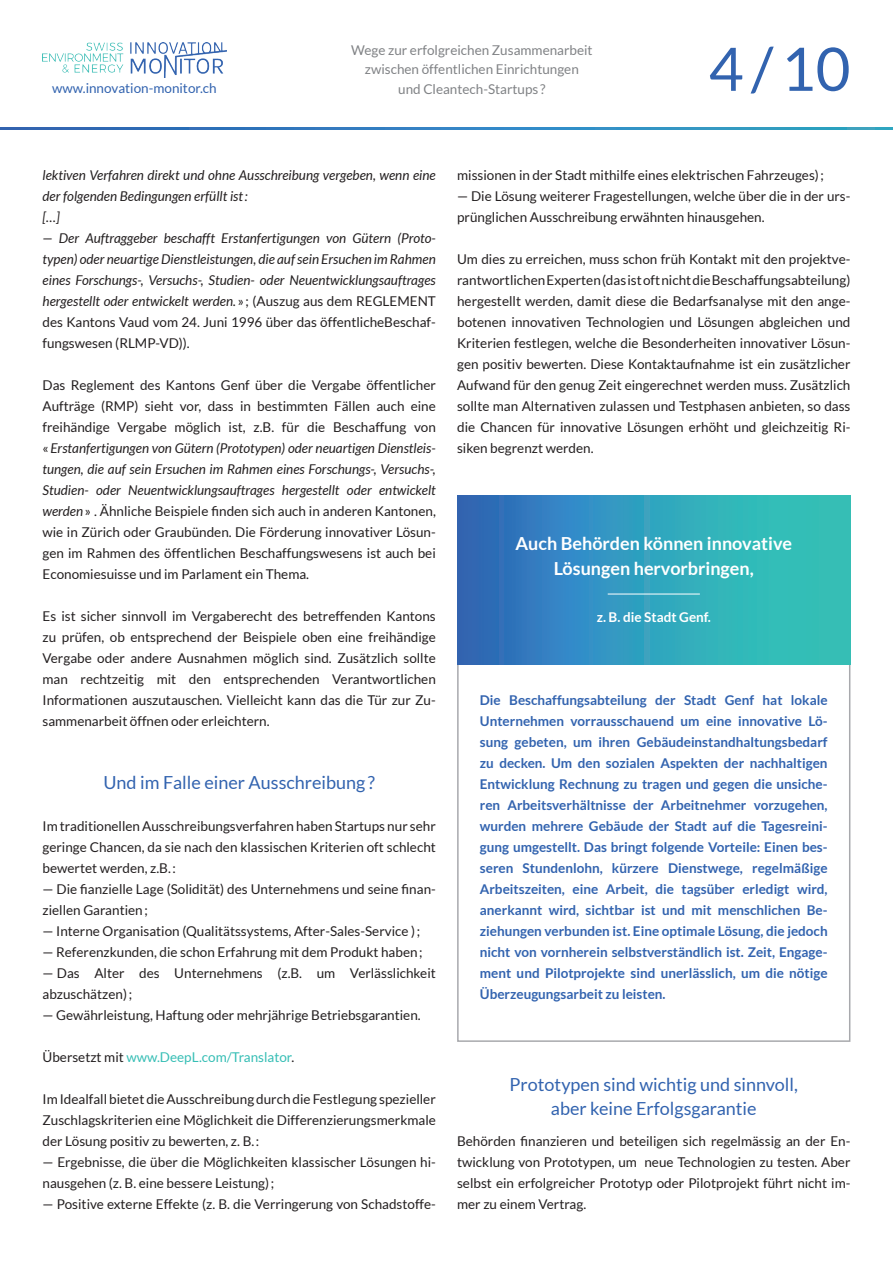
<style>
.page{position:relative;width:893px;height:1263px;background:#fff}
.page>*{position:absolute;margin:0;border:0;box-sizing:border-box;transform-origin:0 0}
.t1{font:60px "Lato";color:#3263af}
.t2{font:18px/24px "Lato";color:#3263af;text-align:center}
.t3{font:700 18px/25.5px "Lato";color:#fff;text-align:center}
.t4{font:13.5px/21px "Lato";color:#231f20;text-align:justify}
.t5{font:700 13.5px/21px "Lato";color:#3263af;text-align:justify}
.t6{font:italic 13.5px/21px "Lato";color:#231f20}
.t7{font:13.5px/19.5px "Lato";color:#808285;text-align:center}
.t8{font:13.5px "Lato";color:#36beb5}
.t9{font:13.5px "Lato";color:#3263af}
.t10{font:700 13.5px "Lato";color:#fff}
.s1{font-style:normal}
.s2{font-style:italic}
.s3{color:#231f20}
</style>
<div class="page">
<img style="left:43px;top:43px;width:183px;height:35px">
<svg style="left:0;top:127px;width:892px;height:3px;background:#3183be"></svg>
<svg style="left:457px;top:496px;width:393px;height:168px;background:#329dbb"></svg>
<hr style="left:608px;top:594px;width:92px;height:1px;background:#fff">
<p class="t7" style="left:351px;top:40px;width:243px">Wege zur erfolgreichen Zusammenarbeit zwischen öffentlichen Einrichtungen</p>
<p class="t9" style="left:52px;top:81px;width:166px">www.innovation-monitor.ch</p>
<p class="t7" style="left:398px;top:79px;width:149px">und Cleantech-Startups ?</p>
<h1 class="t1" style="left:709px;top:36px;width:143px">4/10</h1>
<p class="t6" style="left:43px;top:165px;width:395px">lektiven Verfahren direkt und ohne Ausschreibung vergeben, wenn eine der folgenden Bedingungen erfüllt ist:<br>[…]</p>
<p class="t6" style="left:43px;top:228px;width:395px;text-align:justify">— Der Auftraggeber beschafft Erstanfertigungen von Gütern (Proto&shy;typen) oder neuartige Dienstleistungen, die auf sein Ersuchen im Rahmen eines Forschungs-, Versuchs-, Studien- oder Neuentwicklungsauftrages hergestellt oder entwickelt werden. <span class="s1">» ; (Auszug aus dem REGLEMENT des Kantons Vaud vom 24. Juni 1996 über das öffentlicheBeschaf&shy;fungswesen (RLMP-VD)).</span></p>
<p class="t4" style="left:43px;top:375px;width:395px">Das Reglement des Kantons Genf über die Vergabe öffentlicher Aufträge (RMP) sieht vor, dass in bestimmten Fällen auch eine freihändige Vergabe möglich ist, z.B. für die Beschaffung von «<span class="s2">Erstanfertigungen von Gütern (Prototypen) oder neuartigen Dienstleis&shy;tungen, die auf sein Ersuchen im Rahmen eines Forschungs-, Versuchs-, Studien- oder Neuentwicklungsauftrages hergestellt oder entwickelt werden</span>» . Ähnliche Beispiele finden sich auch in anderen Kantonen, wie in Zürich oder Graubünden. Die Förderung innovativer Lösun&shy;gen im Rahmen des öffentlichen Beschaffungswesens ist auch bei Economiesuisse und im Parlament ein Thema.</p>
<p class="t4" style="left:43px;top:606px;width:395px">Es ist sicher sinnvoll im Vergaberecht des betreffenden Kantons zu prüfen, ob entsprechend der Beispiele oben eine freihändige Vergabe oder andere Ausnahmen möglich sind. Zusätzlich sollte man rechtzeitig mit den entsprechenden Verantwortlichen Informationen auszutauschen. Vielleicht kann das die Tür zur Zu&shy;sammenarbeit öffnen oder erleichtern.</p>
<h2 class="t2" style="left:103px;top:770px;width:273px">Und im Falle einer Ausschreibung?</h2>
<p class="t4" style="left:43px;top:816px;width:395px">Im traditionellen Ausschreibungsverfahren haben Startups nur sehr geringe Chancen, da sie nach den klassischen Kriterien oft schlecht bewertet werden, z.B.:</p>
<p class="t4" style="left:43px;top:879px;width:395px">— Die fianzielle Lage (Solidität) des Unternehmens und seine finan&shy;ziellen Garantien;</p>
<p class="t4" style="left:43px;top:921px;width:379px">— Interne Organisation (Qualitätssystems, After-Sales-Service );</p>
<p class="t4" style="left:43px;top:942px;width:382px">— Referenzkunden, die schon Erfahrung mit dem Produkt haben;</p>
<p class="t4" style="left:43px;top:963px;width:395px">— Das Alter des Unternehmens (z.B. um Verlässlichkeit abzuschätzen);</p>
<p class="t4" style="left:43px;top:1005px;width:380px">— Gewährleistung, Haftung oder mehrjährige Betriebsgarantien.</p>
<p class="t8" style="left:43px;top:1050px;width:253px"><span class="s3">Übersetzt mit</span> www.DeepL.com/Translator<span class="s3">.</span></p>
<p class="t4" style="left:43px;top:1089px;width:395px">Im Idealfall bietet die Ausschreibung durch die Festlegung spezieller Zuschlagskriterien eine Möglichkeit die Differenzierungsmerkmale der Lösung positiv zu bewerten, z. B.:</p>
<p class="t4" style="left:43px;top:1152px;width:395px">— Ergebnisse, die über die Möglichkeiten klassischer Lösungen hi&shy;nausgehen (z. B. eine bessere Leistung);</p>
<p class="t4" style="left:43px;top:1194px;width:395px">— Positive externe Effekte (z. B. die Verringerung von Schadstoffe-</p>
<p class="t4" style="left:457px;top:165px;width:368px">missionen in der Stadt mithilfe eines elektrischen Fahrzeuges);</p>
<p class="t4" style="left:457px;top:186px;width:395px">— Die Lösung weiterer Fragestellungen, welche über die in der urs&shy;prünglichen Ausschreibung erwähnten hinausgehen.</p>
<p class="t4" style="left:457px;top:249px;width:395px">Um dies zu erreichen, muss schon früh Kontakt mit den projektve&shy;rantwortlichen Experten (das ist oft nicht die Beschaffungsabteilung) hergestellt werden, damit diese die Bedarfsanalyse mit den ange&shy;botenen innovativen Technologien und Lösungen abgleichen und Kriterien festlegen, welche die Besonderheiten innovativer Lösun&shy;gen positiv bewerten. Diese Kontaktaufnahme ist ein zusätzlicher Aufwand für den genug Zeit eingerechnet werden muss. Zusätzlich sollte man Alternativen zulassen und Testphasen anbieten, so dass die Chancen für innovative Lösungen erhöht und gleichzeitig Ri&shy;siken begrenzt werden.</p>
<h2 class="t3" style="left:515px;top:530px;width:278px">Auch Behörden können innovative<br>Lösungen hervorbringen,</h2>
<p class="t10" style="left:597px;top:609px;width:116px">z. B. die Stadt Genf.</p>
<p class="t5" style="left:480px;top:689px;width:349px">Die Beschaffungsabteilung der Stadt Genf hat lokale Unternehmen vorrausschauend um eine innovative Lö&shy;sung gebeten, um ihren Gebäudeinstandhaltungsbedarf zu decken. Um den sozialen Aspekten der nachhaltigen Entwicklung Rechnung zu tragen und gegen die unsiche&shy;ren Arbeitsverhältnisse der Arbeitnehmer vorzugehen, wurden mehrere Gebäude der Stadt auf die Tagesreini&shy;gung umgestellt. Das bringt folgende Vorteile: Einen bes&shy;seren Stundenlohn, kürzere Dienstwege, regelmäßige Arbeitszeiten, eine Arbeit, die tagsüber erledigt wird, anerkannt wird, sichtbar ist und mit menschlichen Be&shy;ziehungen verbunden ist. Eine optimale Lösung, die jedoch nicht von vornherein selbstverständlich ist. Zeit, Engage&shy;ment und Pilotprojekte sind unerlässlich, um die nötige Überzeugungsarbeit zu leisten.</p>
<h2 class="t2" style="left:510px;top:1072px;width:290px">Prototypen sind wichtig und sinnvoll, aber keine Erfolgsgarantie</h2>
<p class="t4" style="left:457px;top:1131px;width:395px">Behörden finanzieren und beteiligen sich regelmässig an der En&shy;twicklung von Prototypen, um neue Technologien zu testen. Aber selbst ein erfolgreicher Prototyp oder Pilotprojekt führt nicht im&shy;mer zu einem Vertrag.</p>
</div>
